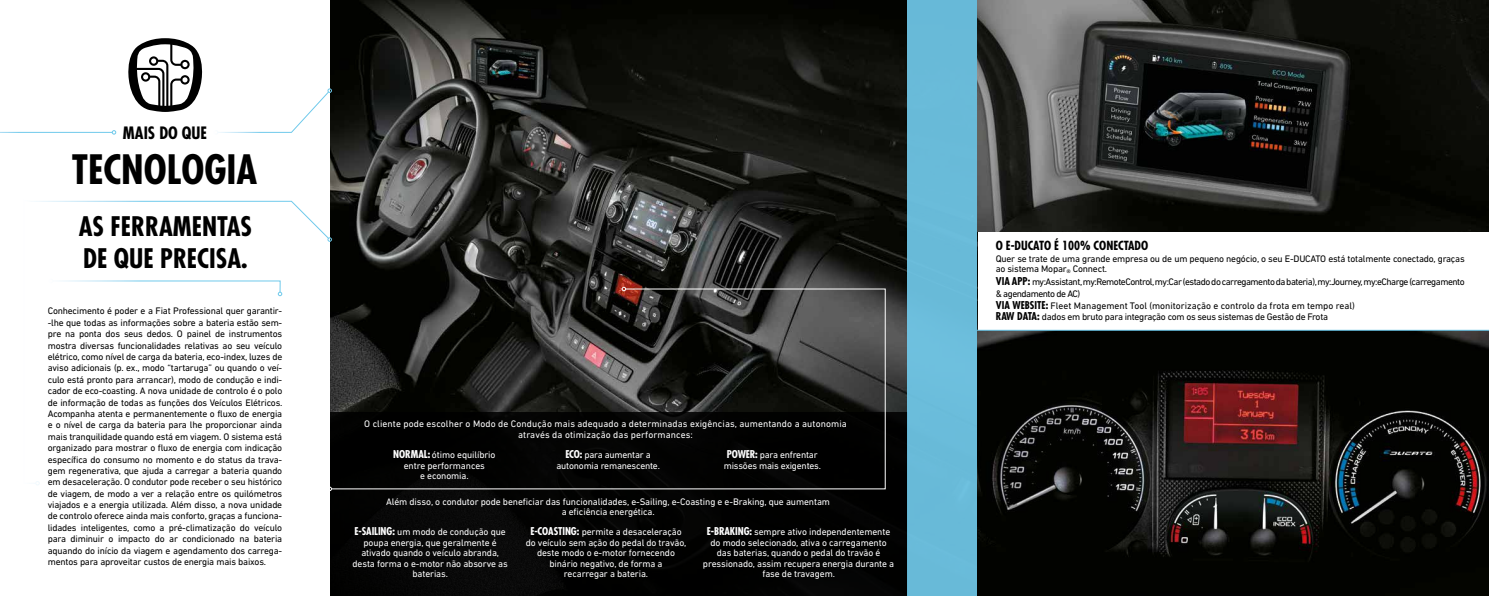
<style>
.page{position:relative;width:1489px;height:596px;background:#fff}
.page>*{position:absolute;margin:0;border:0;box-sizing:border-box;transform-origin:0 0}
.t1{font:700 condensed 39.38px "Futura Std";color:#000}
.t2{font:700 condensed 26.25px/31.5px "Futura Std";color:#000}
.t3{font:700 condensed 16.62px "Futura Std";color:#000}
.t4{font:700 condensed 12.25px "Futura Std";color:#000}
.t5{font:9.62px/11.4px "DIN Next LT Pro";letter-spacing:-.02em;color:#000;text-align:justify}
.t6{font:9.62px/10.5px "DIN Next LT Pro";letter-spacing:-.01em;color:#fff;text-align:center}
.t7{font:9.62px/11.6px "DIN Next LT Pro";letter-spacing:-.05em;color:#000}
.t8{font:9.62px/10.5px "DIN Next LT Pro";letter-spacing:.01em;color:#fff;text-align:center}
.s1{font-family:"Futura Std";font-weight:700;font-stretch:condensed;font-size:10.5px}
</style>
<div class="page">
<img style="left:330px;top:0;width:577px;height:411px">
<svg style="left:112px;top:130px;width:4px;height:4px"></svg>
<svg style="left:35px;top:200px;width:294px;height:97px"></svg>
<svg style="left:327px;top:237px;width:5px;height:4px"></svg>
<svg style="left:218px;top:88px;width:114px;height:46px"></svg>
<svg style="left:128px;top:38px;width:75px;height:74px"></svg>
<img style="left:977px;top:331px;width:511px;height:264px">
<img style="left:977px;top:0;width:511px;height:231px">
<hr style="left:977px;top:330px;width:511px;height:1px;background:#6ec9eb">
<div style="left:330px;top:411px;width:577px;height:184px;background:#000"></div>
<svg style="left:331px;top:288px;width:554px;height:201px"></svg>
<svg style="left:621px;top:286px;width:5px;height:5px"></svg>
<div style="left:907px;top:0;width:70px;height:595px;background:#69bad8"></div>
<h3 class="t3" style="left:123px;top:123px;width:86px">MAIS DO QUE</h3>
<h1 class="t1" style="left:72px;top:145px;width:187px">TECNOLOGIA</h1>
<h2 class="t2" style="left:79px;top:211px;width:175px">AS FERRAMENTAS<br>DE QUE PRECISA.</h2>
<p class="t5" style="left:48px;top:305px;width:236px">Conhecimento é poder e a Fiat Professional quer garantir--lhe que todas as informações sobre a bateria estão sem&shy;pre na ponta dos seus dedos. O painel de instrumentos mostra diversas funcionalidades relativas ao seu veículo elétrico, como nível de carga da bateria, eco-index, luzes de aviso adicionais (p. ex., modo “tartaruga” ou quando o veí&shy;culo está pronto para arrancar), modo de condução e indi&shy;cador de eco-coasting. A nova unidade de controlo é o polo de informação de todas as funções dos Veículos Elétricos.<br>Acompanha atenta e permanentemente o fluxo de energia e o nível de carga da bateria para lhe proporcionar ainda mais tranquilidade quando está em viagem. O sistema está organizado para mostrar o fluxo de energia com indicação específica do consumo no momento e do status da trava&shy;gem regenerativa, que ajuda a carregar a bateria quando em desaceleração. O condutor pode receber o seu histórico de viagem, de modo a ver a relação entre os quilómetros viajados e a energia utilizada. Além disso, a nova unidade de controlo oferece ainda mais conforto, graças a funciona&shy;lidades inteligentes, como a pré-climatização do veículo para diminuir o impacto do ar condicionado na bateria aquando do início da viagem e agendamento dos carrega&shy;mentos para aproveitar custos de energia mais baixos.</p>
<p class="t8" style="left:364px;top:418px;width:484px">O cliente pode escolher o Modo de Condução mais adequado a determinadas exigências, aumentando a autonomia através da otimização das performances:</p>
<p class="t6" style="left:556px;top:449px;width:105px"><span class="s1">ECO:</span> para aumentar a autonomia remanescente.</p>
<p class="t6" style="left:723px;top:449px;width:99px"><span class="s1">POWER:</span> para enfrentar missões mais exigentes.</p>
<p class="t6" style="left:386px;top:496px;width:445px">Além disso, o condutor pode beneficiar das funcionalidades, e-Sailing, e-Coasting e e-Braking, que aumentam a eficiência energética.</p>
<p class="t6" style="left:703px;top:526px;width:193px"><span class="s1">E-BRAKING:</span> sempre ativo independentemente do modo selecionado, ativa o carregamento das baterias, quando o pedal do travão é pressionado, assim recupera energia durante a fase de travagem.</p>
<p class="t6" style="left:393px;top:449px;width:104px"><span class="s1">NORMAL:</span> ótimo equilíbrio entre performances<br>e economia.</p>
<p class="t6" style="left:352px;top:526px;width:157px"><span class="s1">E-SAILING:</span> um modo de condução que poupa energia, que geralmente é ativado quando o veículo abranda, desta forma o e-motor não absorve as baterias.</p>
<p class="t6" style="left:525px;top:526px;width:162px"><span class="s1">E-COASTING:</span> permite a desaceleração do veículo sem ação do pedal do travão, deste modo o e-motor fornecendo binário negativo, de forma a<br>recarregar a bateria.</p>
<p class="t4" style="left:995px;top:238px;width:154px">O E-DUCATO É 100% CONECTADO</p>
<p class="t5" style="left:995px;top:253px;width:470px;line-height:10.5px">Quer se trate de uma grande empresa ou de um pequeno negócio, o seu E-DUCATO está totalmente conectado, graças ao sistema Mopar® Connect.</p>
<p class="t7" style="left:995px;top:276px;width:470px"><span class="s1">VIA APP:</span> my:Assistant, my:RemoteControl, my:Car (estado do carregamento da bateria), my:Journey, my:eCharge (carregamento &amp; agendamento de AC)<br><span class="s1">VIA WEBSITE:</span> Fleet Management Tool (monitorização e controlo da frota em tempo real)<br><span class="s1">RAW DATA:</span> dados em bruto para integração com os seus sistemas de Gestão de Frota</p>
</div>
